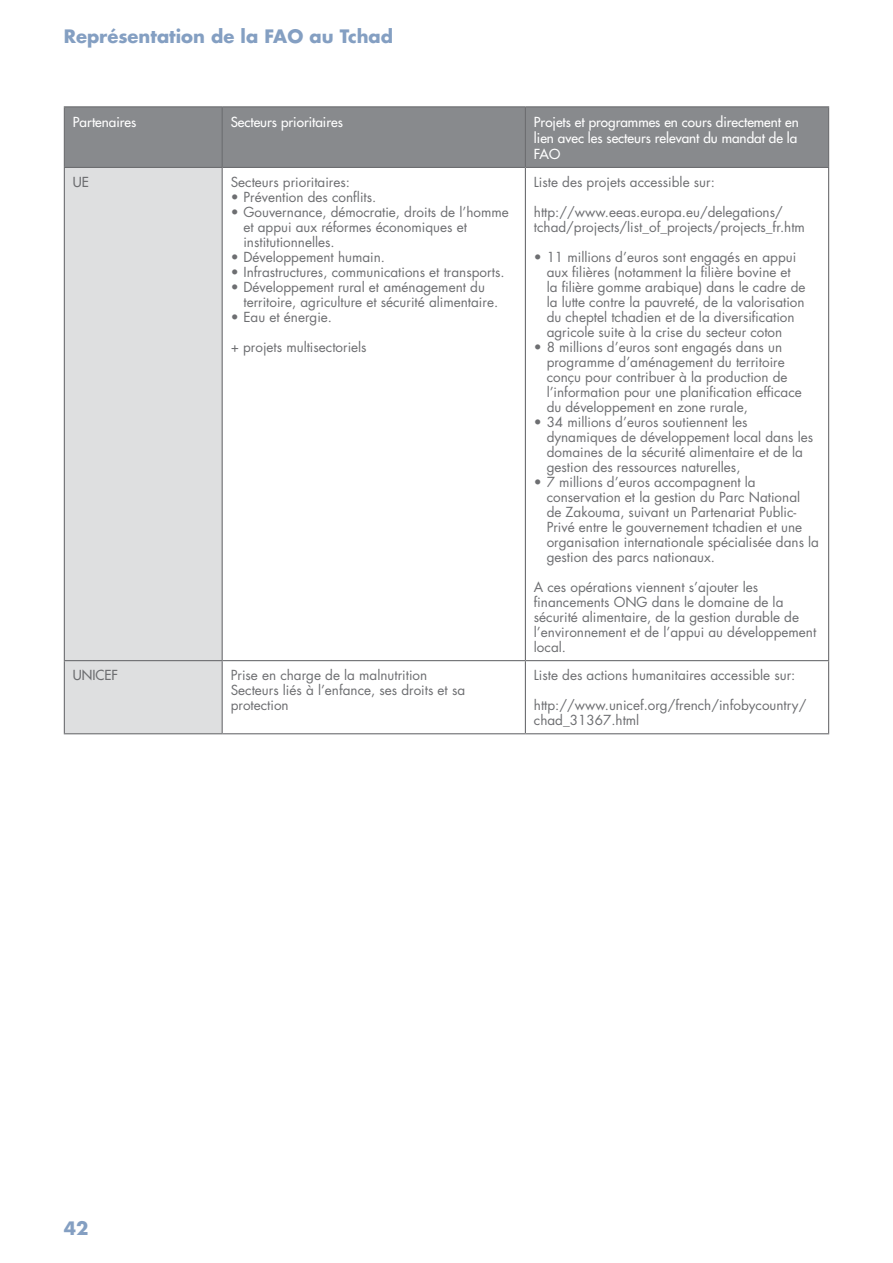
<style>
.page{position:relative;width:893px;height:1263px;background:#fff}
.page>*{position:absolute;margin:0;border:0;box-sizing:border-box;transform-origin:0 0}
.t1{font:700 18px "Futura Std";color:#849fc2}
.t2{font:13.5px/15px "Futura Std";color:#6d6e71}
.t3{font:500 13.5px/16.2px "Futura Std";color:#fff;text-align:justify}
.t4{font:500 13.5px "Futura Std";color:#6d6e71}
</style>
<div class="page">
<div style="left:65px;top:107px;width:763px;height:60px;background:#888a8d"></div>
<div style="left:65px;top:168px;width:157px;height:565px;background:#dedfe0"></div>
<hr style="left:64px;top:106px;width:158px;height:1px;background:#6d6e71">
<hr style="left:64px;top:107px;width:1px;height:60px;background:#6d6e71">
<hr style="left:222px;top:106px;width:303px;height:1px;background:#6d6e71">
<hr style="left:222px;top:107px;width:1px;height:60px;background:#6d6e71">
<hr style="left:525px;top:106px;width:304px;height:1px;background:#6d6e71">
<hr style="left:525px;top:107px;width:1px;height:60px;background:#6d6e71">
<hr style="left:828px;top:107px;width:1px;height:60px;background:#6d6e71">
<hr style="left:64px;top:661px;width:1px;height:72px;background:#6d6e71">
<hr style="left:222px;top:661px;width:1px;height:72px;background:#6d6e71">
<hr style="left:525px;top:661px;width:1px;height:72px;background:#6d6e71">
<hr style="left:828px;top:661px;width:1px;height:72px;background:#6d6e71">
<hr style="left:64px;top:733px;width:158px;height:1px;background:#6d6e71">
<hr style="left:222px;top:733px;width:303px;height:1px;background:#6d6e71">
<hr style="left:525px;top:733px;width:304px;height:1px;background:#6d6e71">
<hr style="left:64px;top:167px;width:158px;height:1px;background:#6d6e71">
<hr style="left:64px;top:168px;width:1px;height:492px;background:#6d6e71">
<hr style="left:222px;top:167px;width:303px;height:1px;background:#6d6e71">
<hr style="left:222px;top:168px;width:1px;height:492px;background:#6d6e71">
<hr style="left:525px;top:167px;width:304px;height:1px;background:#6d6e71">
<hr style="left:525px;top:168px;width:1px;height:492px;background:#6d6e71">
<hr style="left:828px;top:168px;width:1px;height:492px;background:#6d6e71">
<hr style="left:64px;top:660px;width:158px;height:1px;background:#6d6e71">
<hr style="left:222px;top:660px;width:303px;height:1px;background:#6d6e71">
<hr style="left:525px;top:660px;width:304px;height:1px;background:#6d6e71">
<h1 class="t1" style="left:64px;top:24px;width:331px">Représentation de la FAO au Tchad</h1>
<p class="t3" style="left:73px;top:113px;width:65px">Partenaires</p>
<p class="t3" style="left:231px;top:113px;width:114px">Secteurs prioritaires</p>
<p class="t3" style="left:534px;top:113px;width:266px">Projets et programmes en cours directement en lien avec les secteurs relevant du mandat de la FAO</p>
<p class="t4" style="left:73px;top:174px;width:18px">UE</p>
<p class="t2" style="left:231px;top:175px;width:121px">Secteurs prioritaires:</p>
<p class="t2" style="left:231px;top:190px;width:147px">• Prévention des conflits.</p>
<p class="t2" style="left:243px;top:205px;width:267px;text-indent:-13px">• Gouvernance, démocratie, droits de l’homme et appui aux réformes économiques et institutionnelles.</p>
<p class="t2" style="left:231px;top:250px;width:156px">• Développement humain.</p>
<p class="t2" style="left:231px;top:265px;width:275px">• Infrastructures, communications et transports.</p>
<p class="t2" style="left:243px;top:280px;width:256px;text-indent:-13px">• Développement rural et aménagement du territoire, agriculture et sécurité alimentaire.</p>
<p class="t2" style="left:231px;top:310px;width:103px">• Eau et énergie.</p>
<p class="t2" style="left:231px;top:340px;width:137px">+ projets multisectoriels</p>
<p class="t2" style="left:534px;top:175px;width:182px">Liste des projets accessible sur:</p>
<p class="t2" style="left:534px;top:205px;width:273px">http://www.eeas.europa.eu/delegations/ tchad/projects/list_of_projects/projects_fr.htm</p>
<p class="t2" style="left:547px;top:250px;width:260px;text-indent:-13px">• 11 millions d’euros sont engagés en appui aux filières (notamment la filière bovine et<br>la filière gomme arabique) dans le cadre de la lutte contre la pauvreté, de la valorisation du cheptel tchadien et de la diversification agricole suite à la crise du secteur coton</p>
<p class="t2" style="left:547px;top:340px;width:257px;text-indent:-13px">• 8 millions d’euros sont engagés dans un programme d’aménagement du territoire conçu pour contribuer à la production de l’information pour une planification efficace du développement en zone rurale,</p>
<p class="t2" style="left:547px;top:415px;width:268px;text-indent:-13px">• 34 millions d’euros soutiennent les dynamiques de développement local dans les domaines de la sécurité alimentaire et de la gestion des ressources naturelles,</p>
<p class="t2" style="left:547px;top:475px;width:274px;text-indent:-13px">• 7 millions d’euros accompagnent la conservation et la gestion du Parc National<br>de Zakouma, suivant un Partenariat Public-Privé entre le gouvernement tchadien et une organisation internationale spécialisée dans la gestion des parcs nationaux.</p>
<p class="t2" style="left:534px;top:580px;width:284px">A ces opérations viennent s’ajouter les financements ONG dans le domaine de la sécurité alimentaire, de la gestion durable de l’environnement et de l’appui au développement local.</p>
<p class="t4" style="left:73px;top:667px;width:47px">UNICEF</p>
<p class="t2" style="left:231px;top:668px;width:236px">Prise en charge de la malnutrition<br>Secteurs liés à l’enfance, ses droits et sa protection</p>
<p class="t2" style="left:534px;top:668px;width:263px">Liste des actions humanitaires accessible sur:</p>
<p class="t2" style="left:534px;top:698px;width:274px">http://www.unicef.org/french/infobycountry/ chad_31367.html</p>
<h1 class="t1" style="left:64px;top:1216px;width:26px">42</h1>
</div>
